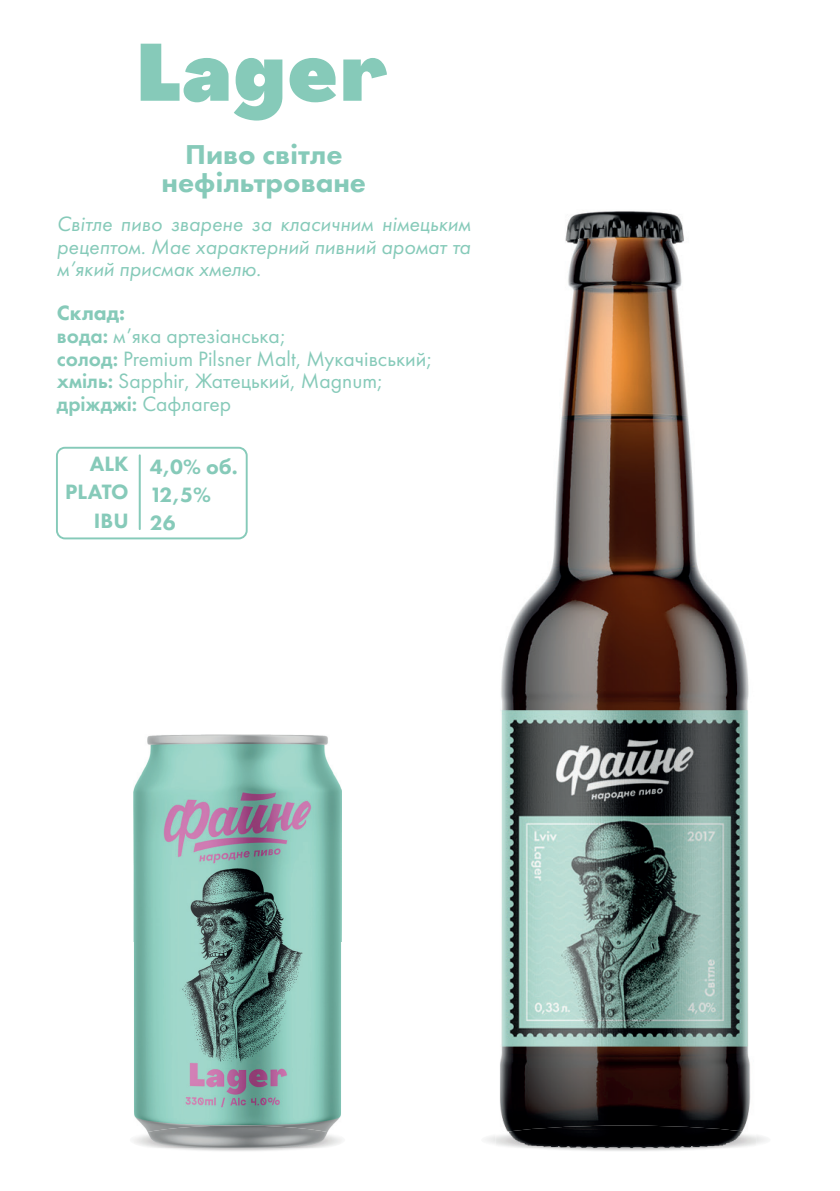
<style>
.page{position:relative;width:840px;height:1191px;background:#fff}
.page>*{position:absolute;margin:0;border:0;box-sizing:border-box;transform-origin:0 0}
.t1{font:800 28.4px/28.4px "Futura New";color:#86cab9;text-align:center;scale:1.04 1}
.t2{font:21.6px/22.6px "Futura New";color:#86cab9}
.t3{font:italic 21.6px/22.6px "Futura New";color:#86cab9;text-align:justify}
.t4{font:800 21.6px/28.4px "Futura New";color:#86cab9;text-align:right}
.t5{font:21.6px "Futura New Demi";color:#86cab9}
.s1{font-weight:800}
.s2{font-family:"Futura New Demi"}
.s3{font-family:"Futura New"}
</style>
<div class="page">
<img style="left:134px;top:735px;width:207px;height:390px">
<img style="left:134px;top:1125px;width:207px;height:23px">
<img style="left:500px;top:211px;width:251px;height:914px">
<img style="left:495px;top:1125px;width:260px;height:23px">
<svg style="left:141px;top:44px;width:87px;height:58px"></svg>
<svg style="left:234px;top:58px;width:48px;height:63px"></svg>
<svg style="left:289px;top:58px;width:47px;height:44px"></svg>
<svg style="left:343px;top:58px;width:44px;height:43px"></svg>
<hr style="left:139px;top:455px;width:2px;height:74px;background:#86cab9">
<div style="left:56px;top:447px;width:191px;height:92px;border:2px solid #86cab9;border-radius:8px"></div>
<h1 class="t1" style="left:161px;top:140px;width:198px">Пиво світле нефільтроване</h1>
<p class="t3" style="left:57px;top:212px;width:415px">Світле пиво зварене за класичним німецьким рецептом. Має характерний пивний аромат та м’який присмак хмелю.</p>
<p class="t2" style="left:57px;top:301px;width:376px"><span class="s1">Склад:<br></span><span class="s2">вода:</span> м’яка артезіанська;<br><span class="s2">солод:</span> Premium Pilsner Malt, Мукачівський; <span class="s2">хміль:</span> Sapphir, Жатецький, Маgnum;</p>
<p class="t5" style="left:57px;top:390px;width:176px">дріжджі: <span class="s3">Сафлагер</span></p>
<p class="t4" style="left:65px;top:449px;width:65px">ALK<br>PLATO<br>IBU</p>
<p class="t4" style="left:150px;top:452px;width:90px;text-align:left">4,0% об.<br>12,5%<br>26</p>
</div>
